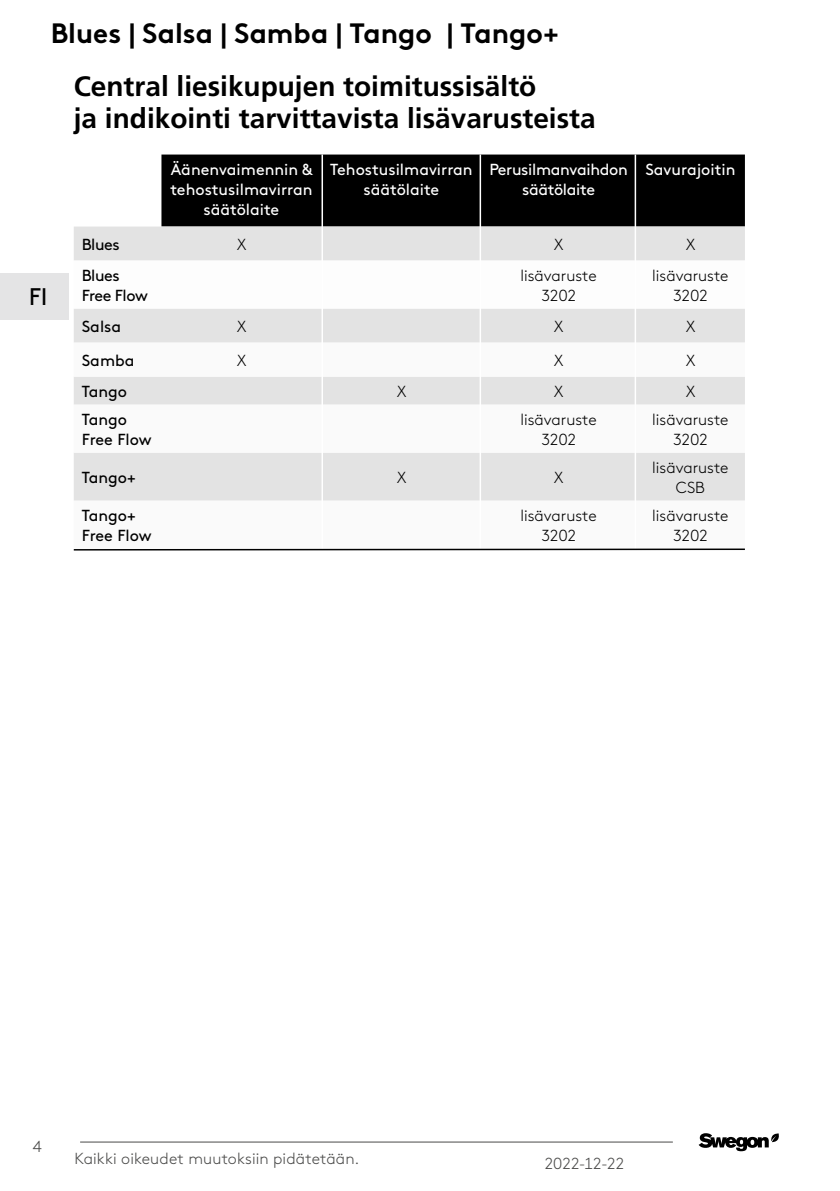
<style>
.page{position:relative;width:840px;height:1191px;background:#fff}
.page>*{position:absolute;margin:0;border:0;box-sizing:border-box;transform-origin:0 0}
.Luvun_otsikko_ilman{font:28px/32px "Frutiger LT 65 Bd";color:#000}
.t1{font:700 28px "Swegon Brown";color:#000}
.t2{font:24px "Swegon Brown";color:#000}
.Leipis{font:300 16px/20px "Swegon Brown";color:#000;text-align:center}
.Leipis-2{font:16px/20px "Swegon Brown";color:#fff;text-align:center}
.Leipis-3{font:16px/20px "Swegon Brown";color:#000}
.t3{font:300 16px "Swegon Brown";letter-spacing:.01em;color:#4a4a49}
.Leipis-4{font:16px/20px "Swegon Brown";letter-spacing:-.02em;color:#fff;text-align:center}
.Leipis-5{font:16px/20px "Swegon Brown";letter-spacing:-.03em;color:#000}
</style>
<div class="page">
<div style="left:0;top:273px;width:68px;height:47px;background:#e4e4e5"></div>
<hr style="left:80px;top:1141px;width:592px;height:1px;background:#4a4a49">
<svg style="left:698px;top:1133px;width:81px;height:18px"></svg>
<div style="left:161px;top:154px;width:583px;height:72px;background:#000"></div>
<div style="left:74px;top:226px;width:670px;height:275px;background:#e3e3e3"></div>
<svg style="left:74px;top:260px;width:670px;height:48px"></svg>
<svg style="left:74px;top:342px;width:670px;height:35px"></svg>
<svg style="left:74px;top:405px;width:670px;height:48px"></svg>
<hr style="left:634px;top:155px;width:1px;height:395px;background:#fff">
<hr style="left:479px;top:154px;width:2px;height:396px;background:#fff">
<hr style="left:321px;top:154px;width:2px;height:396px;background:#fff">
<hr style="left:74px;top:548px;width:670px;height:2px;background:#000">
<h1 class="t1" style="left:51px;top:11px;width:509px">Blues | Salsa | Samba | Tango | Tango+</h1>
<p class="Luvun_otsikko_ilman" style="left:74px;top:71px;width:523px">Central liesikupujen toimitussisältö<br>ja indikointi tarvittavista lisävarusteista</p>
<h2 class="t2" style="left:29px;top:279px;width:20px">FI</h2>
<p class="Leipis-2" style="left:170px;top:158px;width:143px">Äänenvaimennin &amp; tehostusilmavirran säätölaite</p>
<p class="Leipis-2" style="left:330px;top:158px;width:144px">Tehostusilmavirran säätölaite</p>
<p class="Leipis-4" style="left:489px;top:158px;width:140px">Perusilmanvaihdon säätölaite</p>
<p class="Leipis-2" style="left:645px;top:158px;width:91px">Savurajoitin</p>
<p class="Leipis-3" style="left:82px;top:233px;width:39px">Blues</p>
<p class="Leipis" style="left:237px;top:233px;width:11px">X</p>
<p class="Leipis" style="left:553px;top:233px;width:11px">X</p>
<p class="Leipis" style="left:685px;top:233px;width:11px">X</p>
<p class="Leipis-5" style="left:82px;top:264px;width:67px">Blues<br>Free Flow</p>
<p class="Leipis" style="left:520px;top:264px;width:78px">lisävaruste<br>3202</p>
<p class="Leipis" style="left:652px;top:264px;width:78px">lisävaruste<br>3202</p>
<p class="Leipis-3" style="left:82px;top:315px;width:41px">Salsa</p>
<p class="Leipis" style="left:237px;top:315px;width:11px">X</p>
<p class="Leipis" style="left:553px;top:315px;width:11px">X</p>
<p class="Leipis" style="left:685px;top:315px;width:11px">X</p>
<p class="Leipis-3" style="left:82px;top:349px;width:54px">Samba</p>
<p class="Leipis" style="left:237px;top:349px;width:11px">X</p>
<p class="Leipis" style="left:553px;top:349px;width:11px">X</p>
<p class="Leipis" style="left:685px;top:349px;width:11px">X</p>
<p class="Leipis-3" style="left:82px;top:380px;width:47px">Tango</p>
<p class="Leipis" style="left:396px;top:380px;width:11px">X</p>
<p class="Leipis" style="left:553px;top:380px;width:11px">X</p>
<p class="Leipis" style="left:685px;top:380px;width:11px">X</p>
<p class="Leipis-3" style="left:82px;top:408px;width:71px">Tango<br>Free Flow</p>
<p class="Leipis" style="left:520px;top:408px;width:78px">lisävaruste<br>3202</p>
<p class="Leipis" style="left:652px;top:408px;width:78px">lisävaruste<br>3202</p>
<p class="Leipis-3" style="left:82px;top:466px;width:56px">Tango+</p>
<p class="Leipis" style="left:396px;top:466px;width:11px">X</p>
<p class="Leipis" style="left:553px;top:466px;width:11px">X</p>
<p class="Leipis" style="left:652px;top:456px;width:78px">lisävaruste<br>CSB</p>
<p class="Leipis-3" style="left:82px;top:504px;width:71px">Tango+<br>Free Flow</p>
<p class="Leipis" style="left:520px;top:504px;width:78px">lisävaruste<br>3202</p>
<p class="Leipis" style="left:652px;top:504px;width:78px">lisävaruste<br>3202</p>
<p class="t3" style="left:32px;top:1135px;width:11px">4</p>
<p class="t3" style="left:74px;top:1146px;width:286px">Kaikki oikeudet muutoksiin pidätetään.</p>
<p class="t3" style="left:544px;top:1151px;width:81px">2022-12-22</p>
</div>
